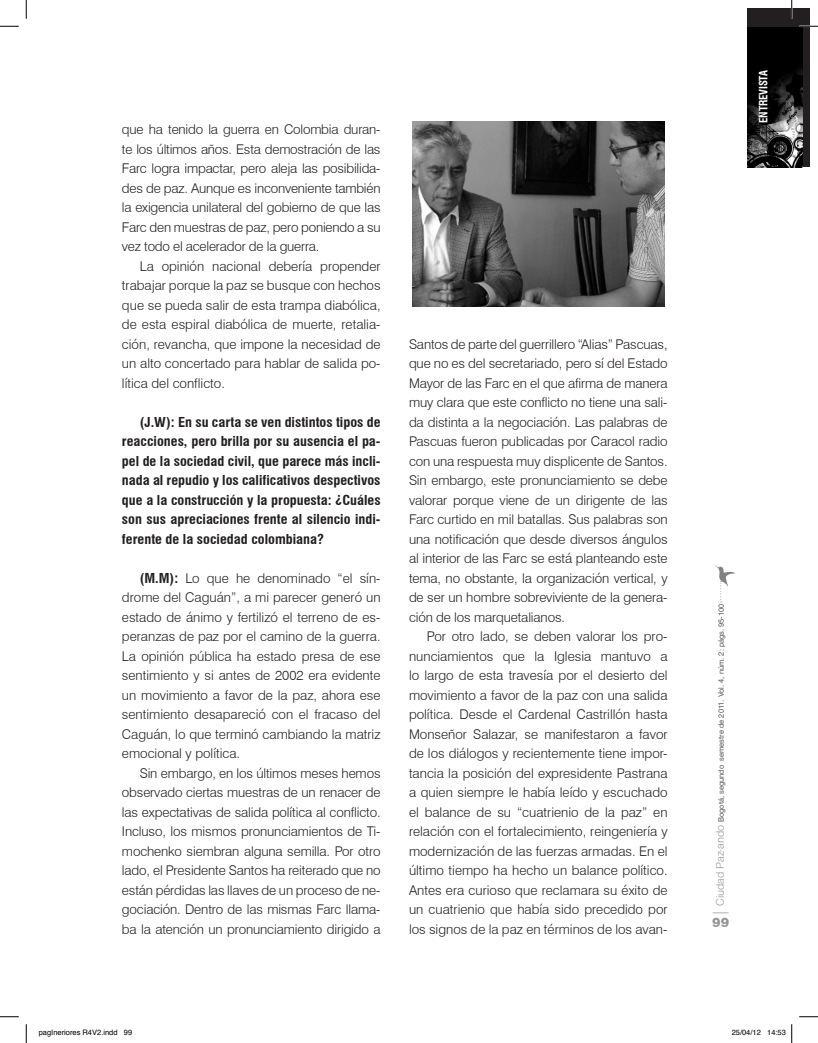
<style>
.page{position:relative;width:818px;height:1043px;background:#fff}
.page>*{position:absolute;margin:0;border:0;box-sizing:border-box;transform-origin:0 0}
.t1{font:900 13.75px "Sans";color:#939598}
._09_-_tex{font:300 13.38px/19.5px "Swiss 721 BT";letter-spacing:-.005em;color:#231f20;text-align:justify}
._09_-_tex-2{font:700 condensed 13.38px/19.5px "Swiss 721 BT";color:#231f20;text-align:justify;scale:1.07 1}
.t2{font:700 condensed 11.25px "Swiss 721 BT";letter-spacing:-.01em;color:#fff;scale:.96 1}
.t3{font:7.5px "Sans";color:#57585a}
.t4{font:7.5px "Helvetica";color:#000}
.s1{font-weight:700;font-stretch:condensed}
.s2{font-weight:300;font-size:11.25px;color:#939598}
</style>
<div class="page">
<svg style="left:712px;top:912px;width:16px;height:1px"></svg>
<svg style="left:713px;top:564px;width:22px;height:38px"></svg>
<div style="left:747px;top:9px;width:62px;height:158px;background:#231f20"></div>
<img style="left:747px;top:27px;width:55px;height:140px">
<img style="left:412px;top:121px;width:253px;height:185px">
<svg style="left:0;top:25px;width:19px;height:2px"></svg>
<svg style="left:799px;top:25px;width:19px;height:2px"></svg>
<svg style="left:0;top:1016px;width:19px;height:1px"></svg>
<svg style="left:799px;top:1016px;width:19px;height:1px"></svg>
<svg style="left:25px;top:0;width:2px;height:19px"></svg>
<svg style="left:25px;top:1024px;width:2px;height:18px"></svg>
<svg style="left:790px;top:0;width:2px;height:19px"></svg>
<svg style="left:791px;top:1024px;width:1px;height:18px"></svg>
<p class="_09_-_tex" style="left:122px;top:120px;width:260px">que ha tenido la guerra en Colombia duran&shy;te los últimos años. Esta demostración de las Farc logra impactar, pero aleja las posibilida&shy;des de paz. Aunque es inconveniente también la exigencia unilateral del gobierno de que las Farc den muestras de paz, pero poniendo a su vez todo el acelerador de la guerra.</p>
<p class="_09_-_tex" style="left:122px;top:256px;width:260px;text-indent:18px">La opinión nacional debería propender trabajar porque la paz se busque con hechos que se pueda salir de esta trampa diabólica, de esta espiral diabólica de muerte, retalia&shy;ción, revancha, que impone la necesidad de un alto concertado para hablar de salida po&shy;lítica del conflicto.</p>
<p class="_09_-_tex-2" style="left:122px;top:412px;width:243px;text-indent:18px">(J.W): En su carta se ven distintos tipos de reacciones, pero brilla por su ausencia el pa&shy;pel de la sociedad civil, que parece más incli&shy;nada al repudio y los calificativos despectivos que a la construcción y la propuesta: ¿Cuáles son sus apreciaciones frente al silencio indi&shy;ferente de la sociedad colombiana?</p>
<p class="_09_-_tex" style="left:122px;top:568px;width:260px;text-indent:18px"><span class="s1">(M.M):</span> Lo que he denominado “el sín&shy;drome del Caguán”, a mi parecer generó un estado de ánimo y fertilizó el terreno de es&shy;peranzas de paz por el camino de la guerra.<br>La opinión pública ha estado presa de ese sentimiento y si antes de 2002 era evidente un movimiento a favor de la paz, ahora ese sentimiento desapareció con el fracaso del Caguán, lo que terminó cambiando la matriz emocional y política.</p>
<p class="_09_-_tex" style="left:122px;top:763px;width:260px;text-indent:18px">Sin embargo, en los últimos meses hemos observado ciertas muestras de un renacer de las expectativas de salida política al conflicto.<br>Incluso, los mismos pronunciamientos de Ti&shy;mochenko siembran alguna semilla. Por otro lado, el Presidente Santos ha reiterado que no están pérdidas las llaves de un proceso de ne&shy;gociación. Dentro de las mismas Farc llama&shy;ba la atención un pronunciamiento dirigido a</p>
<p class="_09_-_tex" style="left:409px;top:334px;width:260px">Santos de parte del guerrillero “Alias” Pascuas, que no es del secretariado, pero sí del Estado Mayor de las Farc en el que afirma de manera muy clara que este conflicto no tiene una sali&shy;da distinta a la negociación. Las palabras de Pascuas fueron publicadas por Caracol radio con una respuesta muy displicente de Santos.<br>Sin embargo, este pronunciamiento se debe valorar porque viene de un dirigente de las Farc curtido en mil batallas. Sus palabras son una notificación que desde diversos ángulos al interior de las Farc se está planteando este tema, no obstante, la organización vertical, y de ser un hombre sobreviviente de la genera&shy;ción de los marquetalianos.</p>
<p class="_09_-_tex" style="left:409px;top:626px;width:260px;text-indent:18px">Por otro lado, se deben valorar los pro&shy;nunciamientos que la Iglesia mantuvo a lo largo de esta travesía por el desierto del movimiento a favor de la paz con una salida política. Desde el Cardenal Castrillón hasta Monseñor Salazar, se manifestaron a favor de los diálogos y recientemente tiene impor&shy;tancia la posición del expresidente Pastrana a quien siempre le había leído y escuchado el balance de su “cuatrienio de la paz” en relación con el fortalecimiento, reingeniería y modernización de las fuerzas armadas. En el último tiempo ha hecho un balance político.<br>Antes era curioso que reclamara su éxito de un cuatrienio que había sido precedido por los signos de la paz en términos de los avan-</p>
<p class="t2" style="left:756px;top:113px;width:49px;rotate:-90deg">EDITORIAL</p>
<p class="t2" style="left:756px;top:123px;width:57px;rotate:-90deg">ENTREVISTA</p>
<p class="t3" style="left:716px;top:905px;width:304px;rotate:-90deg"><span class="s2">Ciudad Paz-ando</span> Bogotá, segundo semestre de 2011. Vol. 4, núm. 2: págs. 95-100</p>
<p class="t1" style="left:712px;top:914px;width:19px">99</p>
<p class="t4" style="left:39px;top:1027px;width:95px">pagIneriores R4V2.indd 99</p>
<p class="t4" style="left:731px;top:1027px;width:56px">25/04/12 14:53</p>
</div>
